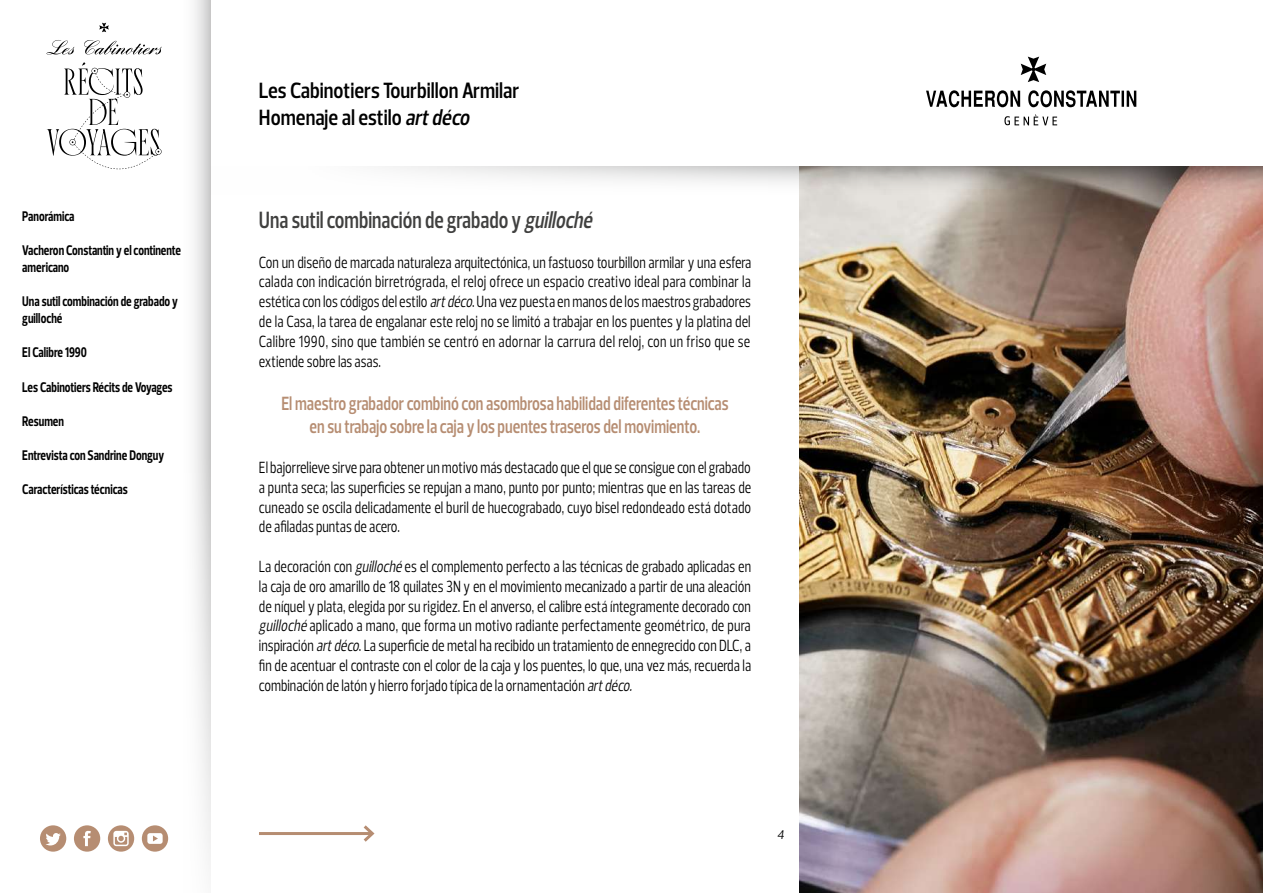
<style>
.page{position:relative;width:1263px;height:893px;background:#fff}
.page>*{position:absolute;margin:0;border:0;box-sizing:border-box;transform-origin:0 0}
.t1{font:600 24px "Prelo Condensed";color:#40403f;scale:.9 1}
.t2{font:600 22.5px/27px "Prelo Condensed";color:#000}
.t3{font:600 19.5px/23.4px "Prelo Condensed";color:#b68d72;text-align:center;scale:.9 1}
.t4{font:16.5px/19.8px "Prelo Condensed";color:#000;text-align:justify;scale:.9 1}
.t5{font:700 14.25px/17.1px "Prelo Condensed";color:#000;scale:.9 1}
.t6{font:italic 12.75px "Prelo";color:#000}
.s1{font-style:italic}
</style>
<div class="page">
<svg style="left:926px;top:57px;width:210px;height:68px"></svg>
<svg style="left:40px;top:825px;width:26px;height:27px"></svg>
<svg style="left:74px;top:825px;width:26px;height:27px"></svg>
<svg style="left:142px;top:825px;width:21px;height:27px"></svg>
<svg style="left:108px;top:825px;width:26px;height:27px"></svg>
<svg style="left:163px;top:0;width:47px;height:861px"></svg>
<svg style="left:47px;top:62px;width:115px;height:108px"></svg>
<svg style="left:84px;top:40px;width:78px;height:14px"></svg>
<svg style="left:47px;top:40px;width:27px;height:14px"></svg>
<svg style="left:99px;top:23px;width:10px;height:9px"></svg>
<hr style="left:259px;top:832px;width:113px;height:3px;background:#b68d72">
<svg style="left:363px;top:825px;width:12px;height:17px"></svg>
<img style="left:799px;top:166px;width:464px;height:727px">
<svg style="left:210px;top:166px;width:1052px;height:48px"></svg>
<p class="t5" style="left:22px;top:207px;width:59px">Panorámica</p>
<p class="t5" style="left:22px;top:241px;width:178px">Vacheron Constantin y el continente americano</p>
<p class="t5" style="left:22px;top:293px;width:174px">Una sutil combinación de grabado y guilloché</p>
<p class="t5" style="left:22px;top:344px;width:73px">El Calibre 1990</p>
<p class="t5" style="left:22px;top:378px;width:168px">Les Cabinotiers Récits de Voyages</p>
<p class="t5" style="left:22px;top:412px;width:48px">Resumen</p>
<p class="t5" style="left:22px;top:447px;width:159px">Entrevista con Sandrine Donguy</p>
<p class="t5" style="left:22px;top:481px;width:119px">Características técnicas</p>
<h2 class="t2" style="left:259px;top:77px;width:262px">Les Cabinotiers Tourbillon Armilar<br>Homenaje al estilo <span class="s1">artdéco</span></h2>
<h1 class="t1" style="left:259px;top:205px;width:377px">Una sutil combinación de grabado y <span class="s1">guilloché</span></h1>
<p class="t4" style="left:259px;top:252px;width:548px">Con un diseño de marcada naturaleza arquitectónica, un fastuoso tourbillon armilar y una esfera calada con indicación birretrógrada, el reloj ofrece un espacio creativo ideal para combinar la estética con los códigos del estilo <span class="s1">artdéco</span>. Una vez puesta en manos de los maestros grabadores de la Casa, la tarea de engalanar este reloj no se limitó a trabajar en los puentes y la platina del Calibre 1990, sino que también se centró en adornar la carrura del reloj, con un friso que se extiende sobre las asas.</p>
<p class="t3" style="left:281px;top:392px;width:498px">El maestro grabador combinó con asombrosa habilidad diferentes técnicas en su trabajo sobre la caja y los puentes traseros del movimiento.</p>
<p class="t4" style="left:259px;top:458px;width:549px">El bajorrelieve sirve para obtener un motivo más destacado que el que se consigue con el grabado a punta seca; las superficies se repujan a mano, punto por punto; mientras que en las tareas de cuneado se oscila delicadamente el buril de huecograbado, cuyo bisel redondeado está dotado de afiladas puntas de acero.</p>
<p class="t4" style="left:259px;top:557px;width:548px">La decoración con <span class="s1">guilloché</span>es el complemento perfecto a las técnicas de grabado aplicadas en la caja de oro amarillo de 18 quilates 3N y en el movimiento mecanizado a partir de una aleación de níquel y plata, elegida por su rigidez. En el anverso, el calibre está íntegramente decorado con <span class="s1">guilloché</span> aplicado a mano, que forma un motivo radiante perfectamente geométrico, de pura inspiración <span class="s1">artdéco</span>. La superficie de metal ha recibido un tratamiento de ennegrecido con DLC, a fin de acentuar el contraste con el color de la caja y los puentes, lo que, una vez más, recuerda la combinación de latón y hierro forjado típica de la ornamentación <span class="s1">artdéco.</span></p>
<p class="t6" style="left:777px;top:826px;width:9px">4</p>
</div>
